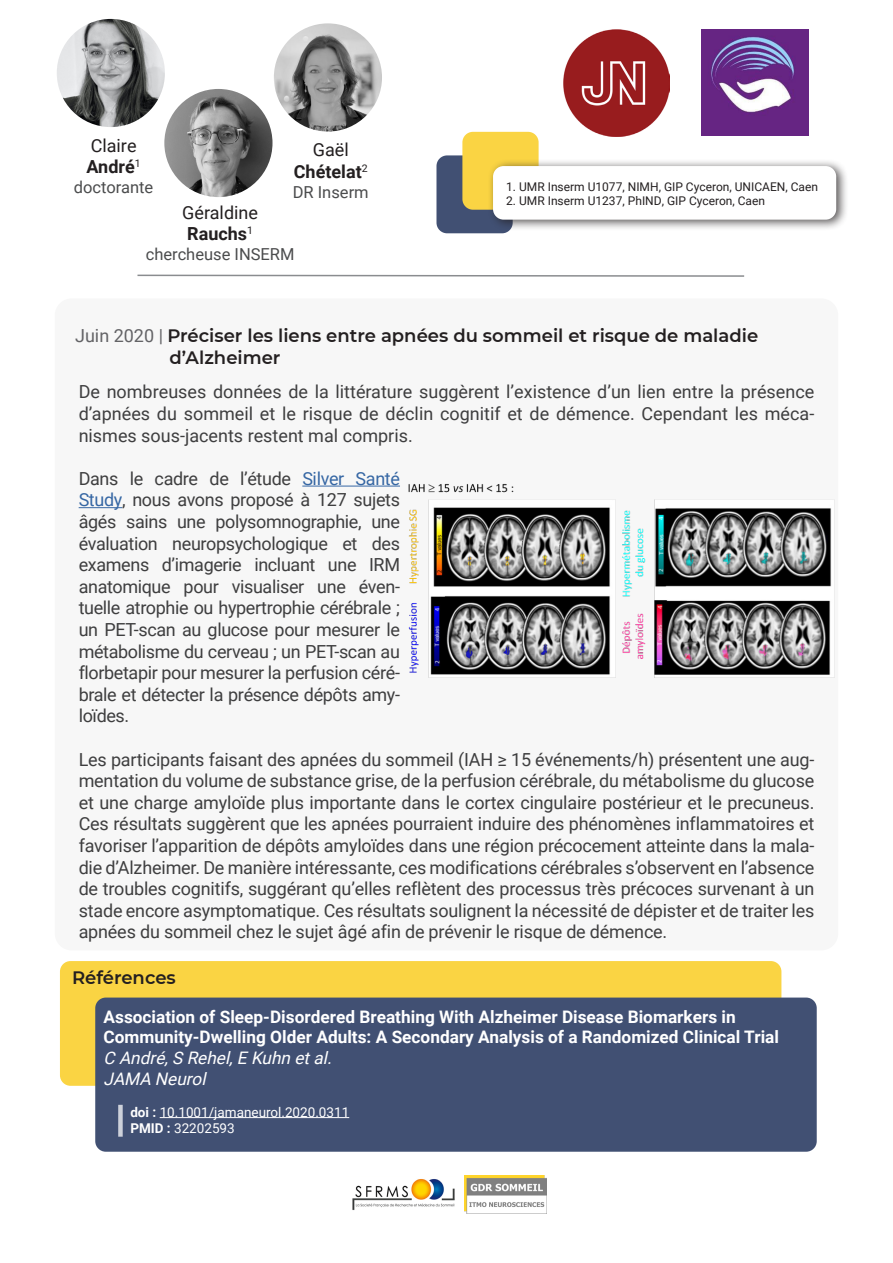
<style>
.page{position:relative;width:893px;height:1263px;background:#fff}
.page>*{position:absolute;margin:0;border:0;box-sizing:border-box;transform-origin:0 0}
.t1{font:18px/21.6px "Roboto";letter-spacing:-.01em;color:#3e3e3f;text-align:justify}
.t2{font:600 18px "Montserrat";color:#231f20}
.t3{font:700 18px "Roboto";color:#231f20}
.t4{font:18px "Roboto";color:#231f20}
.t5{font:700 17.25px/20.7px "Roboto";color:#fff}
.t6{font:italic 17.25px "Roboto";color:#fff}
.t7{font:16.5px "Roboto";color:#4b4c4d}
.t8{font:13.5px "Roboto";color:#fff}
.t9{font:12px "Roboto";color:#231f20}
.s1{font-family:"Roboto";font-weight:400;color:#636366}
.s2{color:#3667a4}
.s3{font-weight:700}
</style>
<div class="page">
<div style="left:55px;top:298px;width:783px;height:652px;background:#f7f7f7;border-radius:17px"></div>
<svg style="left:137px;top:274px;width:608px;height:3px"></svg>
<hr style="left:302px;top:486px;width:98px;height:1px;background:#3667a4">
<hr style="left:79px;top:507px;width:43px;height:1px;background:#3667a4">
<div style="left:60px;top:961px;width:721px;height:125px;background:#fad443;border-radius:11px"></div>
<div style="left:95px;top:997px;width:722px;height:155px;background:#415073;border-radius:11px"></div>
<div style="left:118px;top:1105px;width:5px;height:32px;background:#cdd1da"></div>
<hr style="left:160px;top:1117px;width:189px;height:1px;background:#fff">
<img style="left:57px;top:19px;width:108px;height:108px;border-radius:54px">
<div style="left:436px;top:155px;width:77px;height:78px;background:#415073;border-radius:11px"></div>
<div style="left:462px;top:132px;width:77px;height:78px;background:#fad443;border-radius:11px"></div>
<div style="left:488px;top:159px;width:361px;height:72px;background:#231f20;opacity:.75"></div>
<div style="left:493px;top:166px;width:343px;height:54px;background:#fff;border-radius:11px"></div>
<img style="left:164px;top:89px;width:108px;height:108px;border-radius:54px">
<img style="left:274px;top:23px;width:108px;height:109px;border-radius:54px">
<img style="left:563px;top:30px;width:106px;height:106px">
<img style="left:702px;top:29px;width:106px;height:106px">
<img style="left:408px;top:484px;width:427px;height:194px">
<img style="left:352px;top:1179px;width:103px;height:31px">
<img style="left:465px;top:1175px;width:82px;height:38px">
<p class="t4" style="left:91px;top:133px;width:47px">Claire</p>
<p class="t3" style="left:87px;top:154px;width:56px">André<sup>1</sup></p>
<p class="t7" style="left:74px;top:176px;width:81px">doctorante</p>
<p class="t4" style="left:313px;top:137px;width:37px">Gaël</p>
<p class="t3" style="left:294px;top:159px;width:75px">Chételat<sup>2</sup></p>
<p class="t7" style="left:293px;top:180px;width:77px">DR Inserm</p>
<p class="t9" style="left:506px;top:178px;width:313px">1. UMR Inserm U1077, NIMH, GIP Cyceron, UNICAEN, Caen</p>
<p class="t9" style="left:506px;top:192px;width:260px">2. UMR Inserm U1237, PhIND, GIP Cyceron, Caen</p>
<p class="t4" style="left:182px;top:200px;width:77px">Géraldine</p>
<p class="t3" style="left:187px;top:221px;width:67px">Rauchs<sup>1</sup></p>
<p class="t7" style="left:146px;top:243px;width:150px">chercheuse INSERM</p>
<p class="t2" style="left:75px;top:323px;width:685px"><span class="s1">Juin 2020 |</span> Préciser les liens entre apnées du sommeil et risque de maladie</p>
<p class="t2" style="left:170px;top:344px;width:113px">d’Alzheimer</p>
<p class="t1" style="left:79px;top:380px;width:737px">De nombreuses données de la littérature suggèrent l’existence d’un lien entre la présence d’apnées du sommeil et le risque de déclin cognitif et de démence. Cependant les méca&shy;nismes sous-jacents restent mal compris.</p>
<p class="t1" style="left:79px;top:467px;width:323px">Dans le cadre de l’étude <span class="s2">Silver Santé Study</span>, nous avons proposé à 127 sujets âgés sains une polysomnographie, une évaluation neuropsychologique et des examens d’imagerie incluant une IRM anatomique pour visualiser une éven&shy;tuelle atrophie ou hypertrophie cérébrale ; un PET-scan au glucose pour mesurer le métabolisme du cerveau ; un PET-scan au florbetapir pour mesurer la perfusion céré&shy;brale et détecter la présence dépôts amy&shy;loïdes.</p>
<p class="t1" style="left:79px;top:748px;width:737px">Les participants faisant des apnées du sommeil (IAH ≥ 15 événements/h) présentent une aug&shy;mentation du volume de substance grise, de la perfusion cérébrale, du métabolisme du glucose et une charge amyloïde plus importante dans le cortex cingulaire postérieur et le precuneus.<br>Ces résultats suggèrent que les apnées pourraient induire des phénomènes inflammatoires et favoriser l’apparition de dépôts amyloïdes dans une région précocement atteinte dans la mala&shy;die d’Alzheimer. De manière intéressante, ces modifications cérébrales s’observent en l’absence de troubles cognitifs, suggérant qu’elles reflètent des processus très précoces survenant à un stade encore asymptomatique. Ces résultats soulignent la nécessité de dépister et de traiter les apnées du sommeil chez le sujet âgé afin de prévenir le risque de démence.</p>
<p class="t2" style="left:72px;top:965px;width:105px">Références</p>
<p class="t5" style="left:104px;top:1005px;width:677px">Association of Sleep-Disordered Breathing With Alzheimer Disease Biomarkers in<br>Community-Dwelling Older Adults: A Secondary Analysis of a Randomized Clinical Trial</p>
<p class="t6" style="left:104px;top:1046px;width:234px">C André,S Rehel,E Kuhn etal.</p>
<p class="t6" style="left:104px;top:1066px;width:108px">JAMA Neurol</p>
<p class="t8" style="left:130px;top:1102px;width:220px"><span class="s3">doi :</span> 10.1001/jamaneurol.2020.0311</p>
<p class="t8" style="left:130px;top:1118px;width:106px"><span class="s3">PMID :</span> 32202593</p>
</div>
